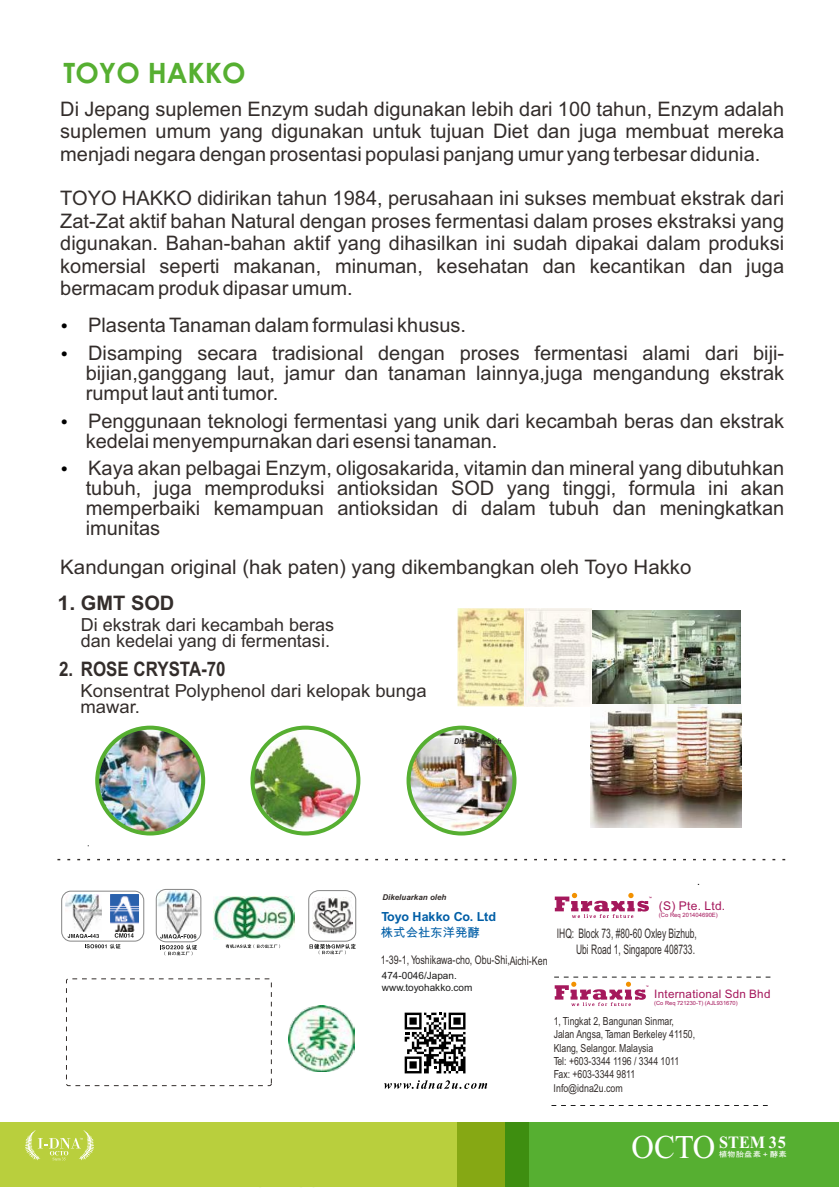
<style>
.page{position:relative;width:840px;height:1191px;background:#fff}
.page>*{position:absolute;margin:0;border:0;box-sizing:border-box;transform-origin:0 0}
.t1{font:700 28px "Century Gothic";color:#56af31}
.t2{font:20px/22.4px "Arial";color:#332d2b;text-align:justify}
.t3{font:700 20px "Arial";color:#332d2b;scale:.84 1}
.t4{font:700 20px "Arial";color:#332d2b;scale:1.08 1}
.t5{font:18px/16.4px "Arial";color:#332d2b}
.t6{font:700 17.2px "Times New Roman";color:#fff;scale:.94 1}
.t7{font:13.2px/15.8px "Arial";color:#332d2b;text-align:right;scale:.64 1}
.t8{font:700 12.6px "Arial";letter-spacing:-.01em;color:#005ea6}
.t9{font:12.4px "Arial Unicode MS";color:#005ea6}
.t10{font:12px "Arial";letter-spacing:.02em;color:#a5185c}
.t11{font:11.8px "Arial";color:#332d2b;scale:.75 1}
.t12{font:11.6px "Arial";letter-spacing:.02em;color:#a5185c}
.t13{font:11.2px/13.4px "Arial";color:#332d2b;scale:.78 1}
.t14{font:10.8px "Arial";color:#332d2b;scale:.81 1}
.t15{font:10px/12px "Arial";color:#1c1c1b}
.t16{font:italic 700 8px "Arial";color:#332d2b}
.t17{font:italic 700 8px "Arial";color:#332d2b;scale:.87 1}
.t18{font:7.6px "Arial Unicode MS";color:#fff;scale:1.13 1}
.t19{font:5.8px "Arial";color:#a5185c}
.t20{font:5.6px "Arial";color:#a5185c}
.s1{font-weight:400;font-size:33.2px}
</style>
<div class="page">
<img style="left:252px;top:730px;width:106px;height:102px">
<div style="left:250px;top:725px;width:110px;height:110px;border:4px solid #56af31;border-radius:50%"></div>
<img style="left:408px;top:727px;width:106px;height:106px;border-radius:53px">
<div style="left:406px;top:725px;width:110px;height:110px;border:4px solid #56af31;border-radius:50%"></div>
<img style="left:97px;top:726px;width:106px;height:106px;border-radius:53px">
<div style="left:95px;top:725px;width:110px;height:110px;border:4px solid #56af31;border-radius:50%"></div>
<img style="left:457px;top:608px;width:134px;height:98px">
<img style="left:590px;top:680px;width:151px;height:147px">
<img style="left:589px;top:611px;width:151px;height:92px">
<img style="left:110px;top:894px;width:29px;height:37px">
<svg style="left:115px;top:933px;width:19px;height:4px"></svg>
<img style="left:65px;top:894px;width:36px;height:37px">
<div style="left:61px;top:890px;width:83px;height:51px;border:1px solid #868686;border-radius:9px"></div>
<svg style="left:68px;top:934px;width:31px;height:4px"></svg>
<svg style="left:85px;top:944px;width:35px;height:4px"></svg>
<img style="left:156px;top:889px;width:44px;height:45px">
<svg style="left:160px;top:934px;width:36px;height:4px"></svg>
<div style="left:156px;top:889px;width:45px;height:53px;border:1px solid #868686;border-radius:10px"></div>
<svg style="left:160px;top:944px;width:37px;height:11px"></svg>
<img style="left:312px;top:897px;width:40px;height:37px">
<div style="left:308px;top:890px;width:48px;height:51px;border:1px solid #868686;border-radius:10px"></div>
<svg style="left:309px;top:944px;width:46px;height:10px"></svg>
<img style="left:213px;top:896px;width:81px;height:43px">
<svg style="left:225px;top:944px;width:55px;height:4px"></svg>
<svg style="left:384px;top:1080px;width:103px;height:8px"></svg>
<svg style="left:404px;top:1012px;width:61px;height:61px"></svg>
<img style="left:288px;top:1005px;width:66px;height:67px">
<div style="left:66px;top:978px;width:205px;height:108px;border:1px dashed #332d2b;border-radius:2px"></div>
<svg style="left:554px;top:893px;width:97px;height:25px"></svg>
<svg style="left:551px;top:1105px;width:217px;height:1px"></svg>
<svg style="left:554px;top:976px;width:217px;height:30px"></svg>
<svg style="left:57px;top:859px;width:727px;height:1px"></svg>
<svg style="left:238px;top:1186px;width:94px;height:1px"></svg>
<div style="left:0;top:1122px;width:513px;height:64px;background:#b9cf3d"></div>
<div style="left:505px;top:1122px;width:333px;height:64px;background:#56af31"></div>
<svg style="left:457px;top:1122px;width:71px;height:64px;background:#6e9f12"></svg>
<svg style="left:25px;top:1130px;width:69px;height:30px"></svg>
<h1 class="t1" style="left:64px;top:62px;width:183px">TOYO HAKKO</h1>
<p class="t2" style="left:60px;top:100px;width:725px">Di Jepang suplemen Enzym sudah digunakan lebih dari 100 tahun, Enzym adalah suplemen umum yang digunakan untuk tujuan Diet dan juga membuat mereka menjadi negara dengan prosentasi populasi panjang umur yang terbesar didunia.</p>
<p class="t2" style="left:60px;top:189px;width:725px">TOYO HAKKO didirikan tahun 1984, perusahaan ini sukses membuat ekstrak dari Zat-Zat aktif bahan Natural dengan proses fermentasi dalam proses ekstraksi yang digunakan. Bahan-bahan aktif yang dihasilkan ini sudah dipakai dalam produksi komersial seperti makanan, minuman, kesehatan dan kecantikan dan juga bermacam produk dipasar umum.</p>
<p class="t2" style="left:88px;top:316px;width:379px">Plasenta Tanaman dalam formulasi khusus.</p>
<p class="t2" style="left:86px;top:345px;width:699px;line-height:20px">Disamping secara tradisional dengan proses fermentasi alami dari biji&shy;bijian,ganggang laut, jamur dan tanaman lainnya,juga mengandung ekstrak rumput laut anti tumor.</p>
<p class="t2" style="left:86px;top:412px;width:699px;line-height:20px">Penggunaan teknologi fermentasi yang unik dari kecambah beras dan ekstrak kedelai menyempurnakan dari esensi tanaman.</p>
<p class="t2" style="left:86px;top:460px;width:699px;line-height:20px">Kaya akan pelbagai Enzym, oligosakarida, vitamin dan mineral yang dibutuhkan tubuh, juga memproduksi antioksidan SOD yang tinggi, formula ini akan memperbaiki kemampuan antioksidan di dalam tubuh dan meningkatkan imunitas</p>
<p class="t2" style="left:60px;top:557px;width:632px">Kandungan original (hak paten) yang dikembangkan oleh Toyo Hakko</p>
<p class="t4" style="left:57px;top:595px;width:110px">1. GMT SOD</p>
<p class="t5" style="left:81px;top:617px;width:254px">Di ekstrak dari kecambah beras dan kedelai yang di fermentasi.</p>
<p class="t3" style="left:59px;top:661px;width:199px">2. ROSE CRYSTA-70</p>
<p class="t5" style="left:80px;top:684px;width:347px">Konsentrat Polyphenol dari kelopak bunga mawar.</p>
<p class="t17" style="left:454px;top:737px;width:56px">Disahkan oleh</p>
<p class="t16" style="left:382px;top:894px;width:66px">Dikeluarkan oleh</p>
<p class="t8" style="left:381px;top:911px;width:116px">Toyo Hakko Co. Ltd</p>
<p class="t9" style="left:381px;top:927px;width:100px">株式会社东洋発酵</p>
<p class="t11" style="left:381px;top:955px;width:224px">1-39-1, Yoshikawa-cho, Obu-Shi, Aichi-Ken</p>
<p class="t15" style="left:381px;top:970px;width:92px">474-0046/Japan. www.toyohakko.com</p>
<p class="t10" style="left:658px;top:900px;width:68px">(S) Pte. Ltd.</p>
<p class="t19" style="left:658px;top:912px;width:60px">(Co Req 201404690E)</p>
<p class="t7" style="left:556px;top:926px;width:220px">IHQ: Block 73, #80-60 Oxley Bizhub,<br>Ubi Road 1, Singapore 408733.</p>
<p class="t12" style="left:654px;top:989px;width:118px">International Sdn Bhd</p>
<p class="t20" style="left:654px;top:1000px;width:85px">(Co Req 721230-T) (AJL931670)</p>
<p class="t13" style="left:553px;top:1015px;width:183px">1, Tingkat 2, Bangunan Sinmar,<br>Jalan Angsa, Taman Berkeley 41150,<br>Klang, Selangor. Malaysia<br>Tel: +603-3344 1196 / 3344 1011<br>Fax: +603-3344 9811</p>
<p class="t14" style="left:553px;top:1084px;width:87px">Info@idna2u.com</p>
<p class="t6" style="left:631px;top:1136px;width:166px"><span class="s1">OCTO</span> STEM 35</p>
<p class="t18" style="left:718px;top:1151px;width:62px">植物胎盘素＋酵素</p>
</div>
